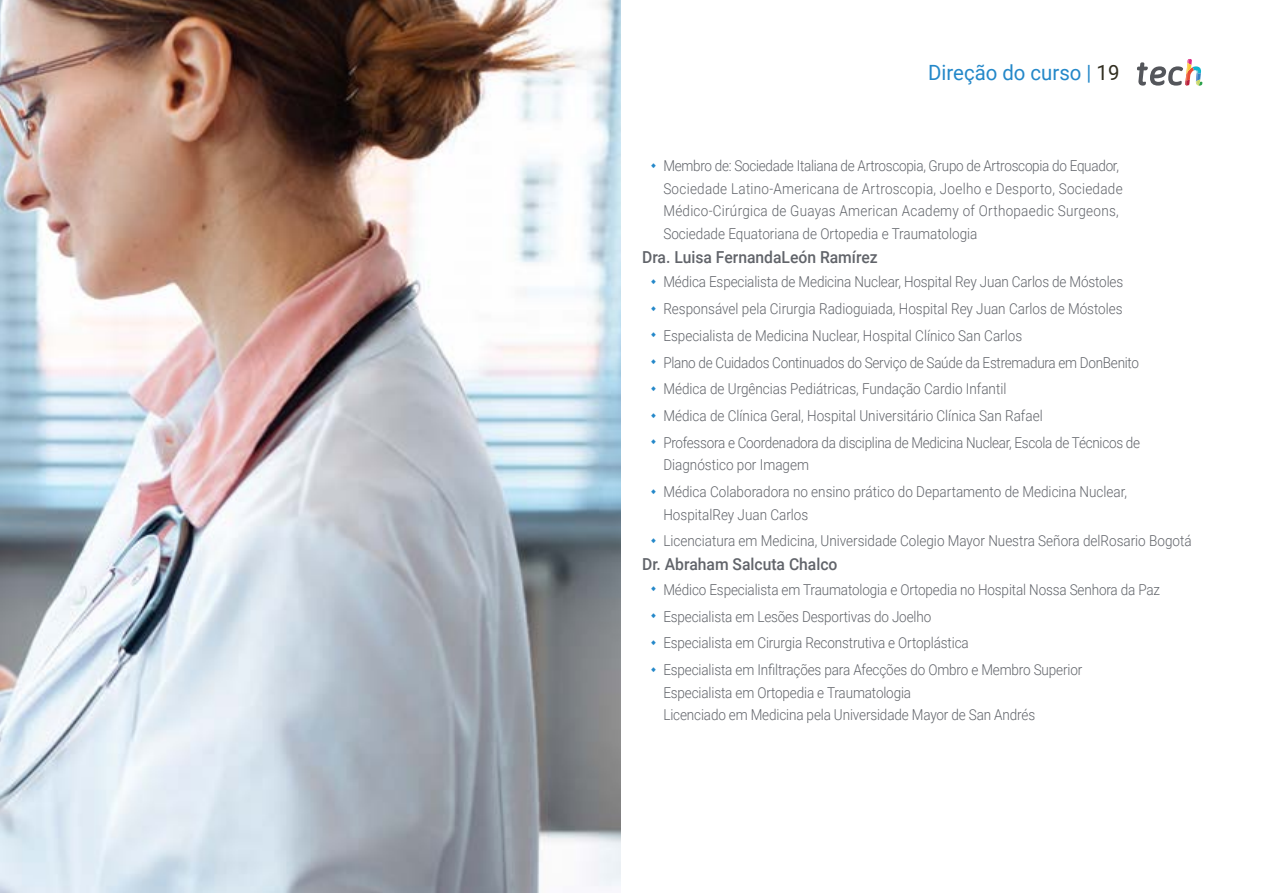
<style>
.page{position:relative;width:1263px;height:893px;background:#fff}
.page>*{position:absolute;margin:0;border:0;box-sizing:border-box;transform-origin:0 0}
.t1{font:21px "Roboto";color:#2488c9}
.t2{font:500 16.5px "Roboto";color:#61646a;scale:.95 1}
.t3{font:300 15px/26.7px "Roboto";letter-spacing:-.01em;color:#61646a;scale:.9 1}
.t4{font:300 15px/22.5px "Roboto";letter-spacing:.015em;color:#61646a;scale:.9 1}
.s1{color:#312e20}
</style>
<div class="page">
<img style="left:0;top:0;width:621px;height:893px">
<svg style="left:1137px;top:59px;width:65px;height:27px"></svg>
<h1 class="t1" style="left:928px;top:57px;width:193px">Direção do curso | <span class="s1">19</span></h1>
<p class="t4" style="left:663px;top:154px;width:512px">Membro de: Sociedade Italiana de Artroscopia, Grupo de Artroscopia do Equador, Sociedade Latino-Americana de Artroscopia, Joelho e Desporto, Sociedade Médico-Cirúrgica de Guayas American Academy of Orthopaedic Surgeons, Sociedade Equatoriana de Ortopedia e Traumatologia</p>
<p class="t2" style="left:642px;top:245px;width:249px">Dra. Luisa FernandaLeón Ramírez</p>
<p class="t3" style="left:663px;top:268px;width:531px">Médica Especialista de Medicina Nuclear, Hospital Rey Juan Carlos de Móstoles Responsável pela Cirurgia Radioguiada, Hospital Rey Juan Carlos de Móstoles Especialista de Medicina Nuclear, Hospital Clínico San Carlos<br>Plano de Cuidados Continuados do Serviço de Saúde da Estremadura em DonBenito Médica de Urgências Pediátricas, Fundação Cardio Infantil<br>Médica de Clínica Geral, Hospital Universitário Clínica San Rafael<br>Professora e Coordenadora da disciplina de Medicina Nuclear, Escola de Técnicos de</p>
<p class="t3" style="left:663px;top:451px;width:517px">Diagnóstico por Imagem<br>Médica Colaboradora no ensino prático do Departamento de Medicina Nuclear,</p>
<p class="t3" style="left:663px;top:500px;width:588px">HospitalRey Juan Carlos<br>Licenciatura em Medicina, Universidade Colegio Mayor Nuestra Señora delRosario Bogotá</p>
<p class="t2" style="left:642px;top:553px;width:207px">Dr. Abraham Salcuta Chalco</p>
<p class="t3" style="left:663px;top:575px;width:553px">Médico Especialista em Traumatologia e Ortopedia no Hospital Nossa Senhora da Paz Especialista em Lesões Desportivas do Joelho<br>Especialista em Cirurgia Reconstrutiva e Ortoplástica<br>Especialista em Infiltrações para Afecções do Ombro e Membro Superior</p>
<p class="t3" style="left:663px;top:680px;width:415px;line-height:22.5px">Especialista em Ortopedia e Traumatologia<br>Licenciado em Medicina pela Universidade Mayor de San Andrés</p>
</div>
